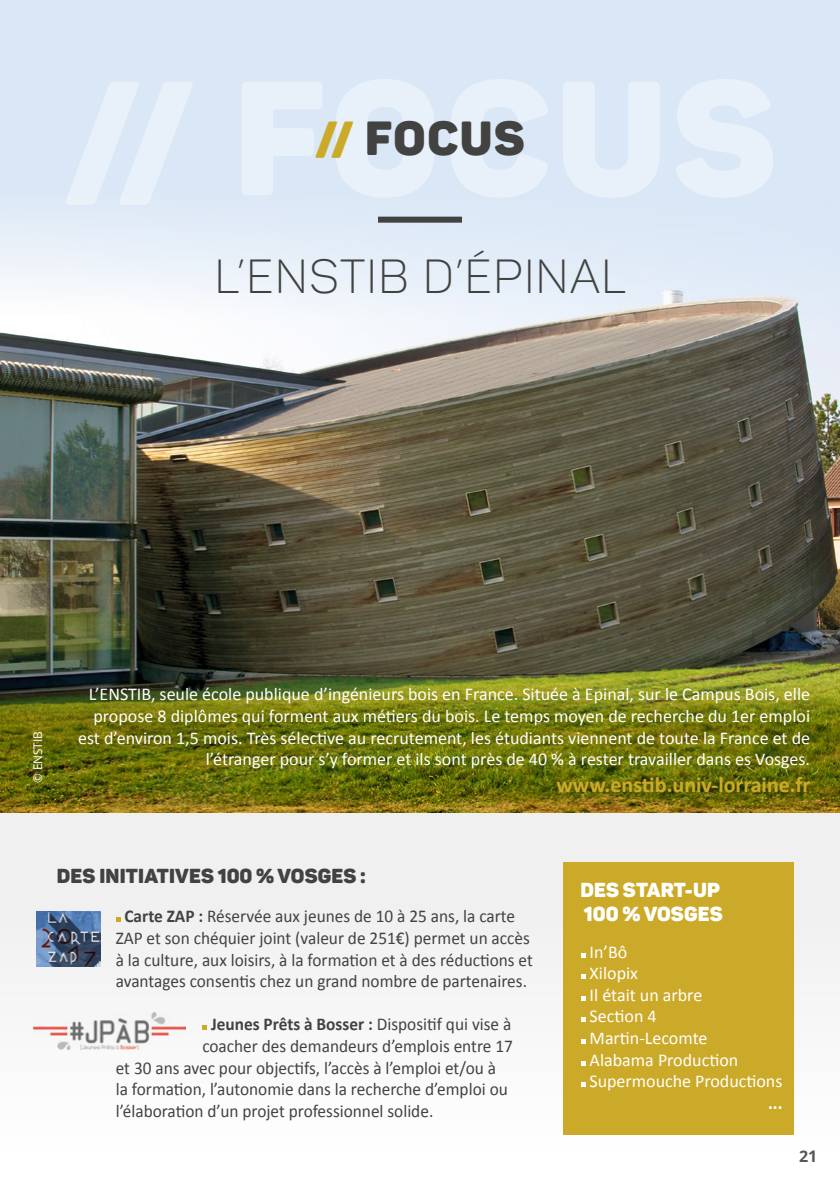
<style>
.page{position:relative;width:840px;height:1191px;background:#fff}
.page>*{position:absolute;margin:0;border:0;box-sizing:border-box;transform-origin:0 0}
.t1{font:47.2px "Panton Light Caps";letter-spacing:.035em;color:#424241}
.t2{font:47.2px "Panton Black Caps";letter-spacing:.035em;color:#424241}
.t3{font:700 22px "Calibri";color:#ccaa29}
.t4{font:20px "Panton Black Caps";letter-spacing:.01em;color:#424241}
.t5{font:20px "Panton Black Caps";letter-spacing:.01em;color:#fff}
.t6{font:18px/21.6px "Calibri";color:#fff;text-align:right}
.t7{font:18px/21.6px "Calibri";color:#424241;text-align:center;scale:.96 1}
.t8{font:700 18px "Calibri";color:#424241;scale:.96 1}
.t9{font:700 18px "Calibri";color:#fff}
.t10{font:700 16px "Open Sans";color:#575756}
.t11{font:12px "Open Sans";color:#fff}
.s1{color:#ccaa29}
.s2{font-weight:700}
.s3{font-weight:400}
</style>
<div class="page">
<div style="left:0;top:812px;width:839px;height:379px;background:#f6f6f6"></div>
<img style="left:0;top:0;width:839px;height:812px">
<div style="left:378px;top:217px;width:83px;height:6px;background:#424241"></div>
<div style="left:562px;top:862px;width:231px;height:272px;background:#ccaa29"></div>
<svg style="left:581px;top:953px;width:4px;height:4px"></svg>
<svg style="left:581px;top:974px;width:4px;height:5px"></svg>
<svg style="left:581px;top:996px;width:4px;height:4px"></svg>
<svg style="left:581px;top:1017px;width:4px;height:5px"></svg>
<svg style="left:581px;top:1039px;width:4px;height:5px"></svg>
<svg style="left:581px;top:1061px;width:4px;height:4px"></svg>
<svg style="left:581px;top:1082px;width:4px;height:5px"></svg>
<svg style="left:116px;top:917px;width:4px;height:5px"></svg>
<svg style="left:202px;top:1025px;width:5px;height:5px"></svg>
<img style="left:36px;top:911px;width:64px;height:55px">
<img style="left:33px;top:1013px;width:152px;height:36px">
<p class="t2" style="left:315px;top:108px;width:211px"><span class="s1">//</span> FOCUS</p>
<p class="t1" style="left:215px;top:248px;width:412px">L’ENSTIB D’ÉPINAL</p>
<p class="t11" style="left:29px;top:783px;width:54px;rotate:-90deg">© ENSTIB</p>
<p class="t6" style="left:78px;top:683px;width:733px">L’ENSTIB, seule école publique d’ingénieurs bois en France. Située à Epinal, sur le Campus Bois, elle propose 8 diplômes qui forment aux métiers du bois. Le temps moyen de recherche du 1er emploi est d’environ 1,5 mois. Très sélective au recrutement, les étudiants viennent de toute la France et de l’étranger pour s’y former et ils sont près de 40 % à rester travailler dans es Vosges.</p>
<p class="t3" style="left:556px;top:770px;width:255px">www.enstib.univ-lorraine.fr</p>
<p class="t4" style="left:57px;top:863px;width:310px">DES INITIATIVES 100 % VOSGES :</p>
<p class="t7" style="left:116px;top:905px;width:436px"><span class="s2">Carte ZAP :</span> Réservée aux jeunes de 10 à 25 ans, la carte ZAP et son chéquier joint (valeur de 251€) permet un accès à la culture, aux loisirs, à la formation et à des réductions et avantages consentis chez un grand nombre de partenaires.</p>
<p class="t8" style="left:211px;top:1013px;width:314px">Jeunes Prêts à Bosser : <span class="s3">Dispositif qui vise à</span></p>
<p class="t7" style="left:202px;top:1035px;width:325px">coacher des demandeurs d’emplois entre 17</p>
<p class="t7" style="left:116px;top:1056px;width:397px">et 30 ans avec pour objectifs, l’accès à l’emploi et/ou à</p>
<p class="t7" style="left:116px;top:1078px;width:409px">la formation, l’autonomie dans la recherche d’emploi ou</p>
<p class="t7" style="left:116px;top:1100px;width:332px">l’élaboration d’un projet professionnel solide.</p>
<p class="t5" style="left:580px;top:876px;width:141px">DES START-UP</p>
<p class="t5" style="left:583px;top:900px;width:140px">100 % VOSGES</p>
<p class="t6" style="left:589px;top:940px;width:39px">In’Bô</p>
<p class="t6" style="left:589px;top:962px;width:50px">Xilopix</p>
<p class="t6" style="left:589px;top:984px;width:114px">Il était un arbre</p>
<p class="t6" style="left:589px;top:1005px;width:69px">Section 4</p>
<p class="t6" style="left:589px;top:1027px;width:119px">Martin-Lecomte</p>
<p class="t6" style="left:589px;top:1048px;width:150px">Alabama Production</p>
<p class="t6" style="left:589px;top:1070px;width:194px">Supermouche Productions</p>
<p class="t9" style="left:767px;top:1091px;width:16px">...</p>
<p class="t10" style="left:798px;top:1145px;width:20px">21</p>
</div>
